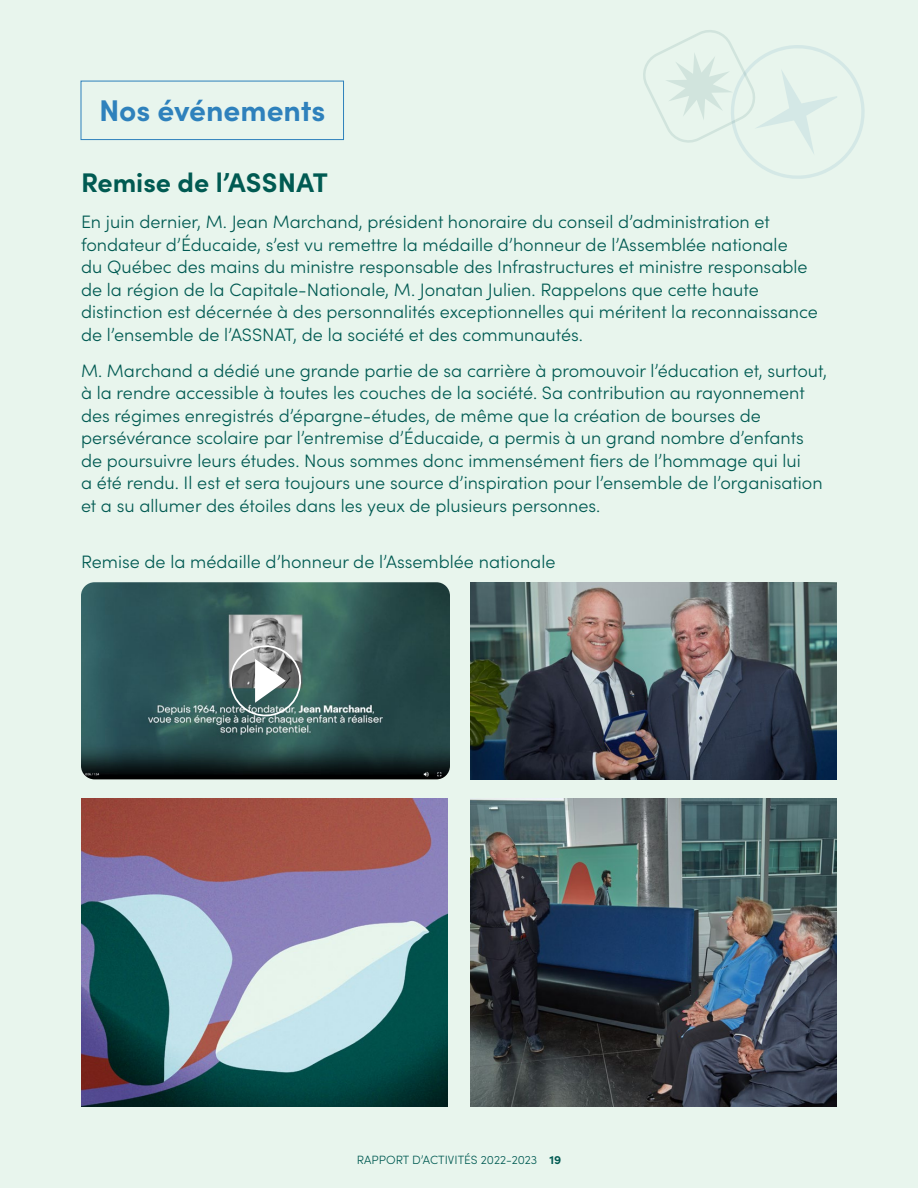
<style>
.page{position:relative;width:918px;height:1188px;background:#e8f5ed}
.page>*{position:absolute;margin:0;border:0;box-sizing:border-box;transform-origin:0 0}
.t1{font:700 30px "Sofia Pro";color:#2e81bc}
.t2{font:700 27px "Sofia Pro";color:#005a52}
.t3{font:300 18px/22.5px "Sofia Pro";color:#005a52}
.t4{font:300 12px "Sofia Pro";color:#005a52}
.s1{font-weight:700}
</style>
<div class="page">
<div style="left:81px;top:81px;width:263px;height:59px;border:1px solid #2e81bc"></div>
<svg style="left:643px;top:30px;width:222px;height:149px"></svg>
<img style="left:81px;top:582px;width:369px;height:197px">
<img style="left:470px;top:582px;width:367px;height:197px">
<img style="left:470px;top:799px;width:367px;height:308px">
<svg style="left:229px;top:644px;width:76px;height:72px;background:#879593"></svg>
<img style="left:81px;top:799px;width:367px;height:307px">
<h1 class="t1" style="left:99px;top:87px;width:228px">Nos événements</h1>
<h2 class="t2" style="left:81px;top:162px;width:249px">Remise de l’ASSNAT</h2>
<p class="t3" style="left:81px;top:210px;width:739px">En juin dernier, M. Jean Marchand, président honoraire du conseil d’administration et fondateur d’Éducaide, s’est vu remettre la médaille d’honneur de l’Assemblée nationale<br>du Québec des mains du ministre responsable des Infrastructures et ministre responsable de la région de la Capitale-Nationale, M. Jonatan Julien. Rappelons que cette haute distinction est décernée à des personnalités exceptionnelles qui méritent la reconnaissance de l’ensemble de l’ASSNAT, de la société et des communautés.</p>
<p class="t3" style="left:81px;top:358px;width:748px">M. Marchand a dédié une grande partie de sa carrière à promouvoir l’éducation et, surtout, à la rendre accessible à toutes les couches de la société. Sa contribution au rayonnement des régimes enregistrés d’épargne-études, de même que la création de bourses de persévérance scolaire par l’entremise d’Éducaide, a permis à un grand nombre d’enfants de poursuivre leurs études. Nous sommes donc immensément fiers de l’hommage qui lui<br>a été rendu. Il est et sera toujours une source d’inspiration pour l’ensemble de l’organisation et a su allumer des étoiles dans les yeux de plusieurs personnes.</p>
<p class="t3" style="left:81px;top:550px;width:476px">Remise de la médaille d’honneur de l’Assemblée nationale</p>
<p class="t4" style="left:357px;top:1151px;width:206px">RAPPORT D’ACTIVITÉS 2022-2023 <span class="s1">19</span></p>
</div>
